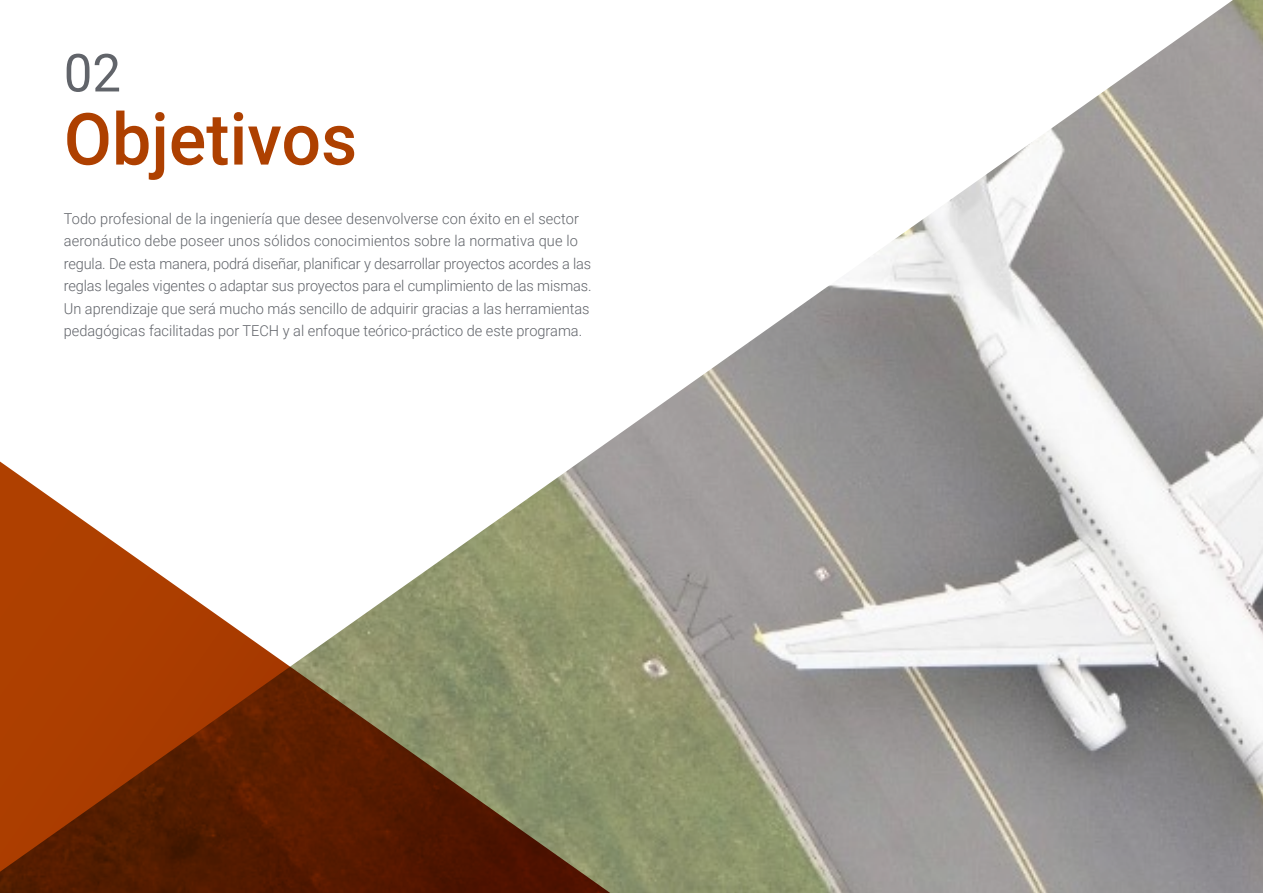
<style>
.page{position:relative;width:1263px;height:893px;background:#fff}
.page>*{position:absolute;margin:0;border:0;box-sizing:border-box;transform-origin:0 0}
.t1{font:500 72px "Roboto";color:#ae4000}
.t2{font:52.5px "Roboto";color:#61646a}
.t3{font:300 15px/22.5px "Roboto";color:#61646a}
</style>
<div class="page">
<img style="left:602px;top:0;width:661px;height:893px">
<svg style="left:0;top:446px;width:640px;height:447px"></svg>
<h2 class="t2" style="left:64px;top:36px;width:59px">02</h2>
<h1 class="t1" style="left:64px;top:89px;width:295px">Objetivos</h1>
<p class="t3" style="left:64px;top:207px;width:529px">Todo profesional de la ingeniería que desee desenvolverse con éxito en el sector aeronáutico debe poseer unos sólidos conocimientos sobre la normativa que lo regula. De esta manera, podrá diseñar, planificar y desarrollar proyectos acordes a las reglas legales vigentes o adaptar sus proyectos para el cumplimiento de las mismas.<br>Un aprendizaje que será mucho más sencillo de adquirir gracias a las herramientas pedagógicas facilitadas por TECH y al enfoque teórico-práctico de este programa.</p>
</div>
